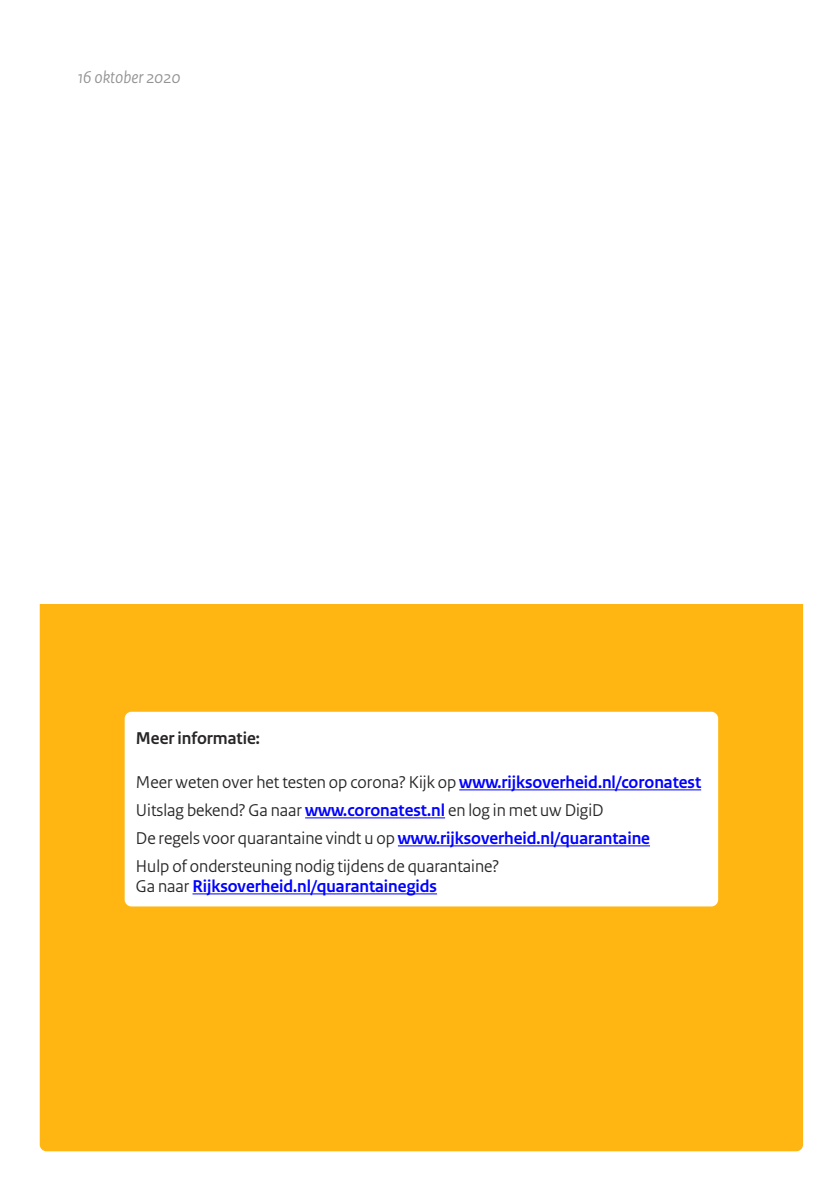
<style>
.page{position:relative;width:840px;height:1191px;background:#fff}
.page>*{position:absolute;margin:0;border:0;box-sizing:border-box;transform-origin:0 0}
.t1{font:18px "Rijksoverheid Sans Heading";color:#272526}
.t2{font:700 18px "Rijksoverheid Sans Heading";color:#00f}
.t3{font:700 18px "Rijksoverheid Sans Heading";color:#272526}
.t4{font:italic 18px "Rijksoverheid Sans Heading";color:#939293}
.s1{font-weight:700;color:#00f}
.s2{font-weight:400;color:#272526}
</style>
<div class="page">
<div style="left:40px;top:567px;width:762px;height:584px;background:#ffb612;border-radius:7px"></div>
<div style="left:0;top:464px;width:839px;height:139px;background:#fff"></div>
<div style="left:125px;top:711px;width:592px;height:195px;background:#fff;border-radius:7px"></div>
<hr style="left:459px;top:789px;width:241px;height:1px;background:#00f">
<hr style="left:305px;top:817px;width:140px;height:1px;background:#00f">
<hr style="left:397px;top:845px;width:252px;height:1px;background:#00f">
<hr style="left:192px;top:893px;width:245px;height:1px;background:#00f">
<p class="t4" style="left:78px;top:67px;width:104px">16 oktober 2020</p>
<p class="t3" style="left:136px;top:731px;width:125px">Meer informatie:</p>
<p class="t1" style="left:136px;top:775px;width:566px">Meer weten over het testen op corona? Kijk op <span class="s1">www.rijksoverheid.nl/coronatest</span></p>
<p class="t1" style="left:136px;top:803px;width:469px">Uitslag bekend? Ga naar <span class="s1">www.coronatest.nl</span> en log in met uw DigiD</p>
<p class="t2" style="left:136px;top:831px;width:515px"><span class="s2">De regels voor quarantaine vindt u op</span> www.rijksoverheid.nl/quarantaine</p>
<p class="t1" style="left:136px;top:859px;width:364px">Hulp of ondersteuning nodig tijdens de quarantaine?</p>
<p class="t2" style="left:136px;top:879px;width:302px"><span class="s2">Ga naar</span> Rijksoverheid.nl/quarantainegids</p>
</div>
